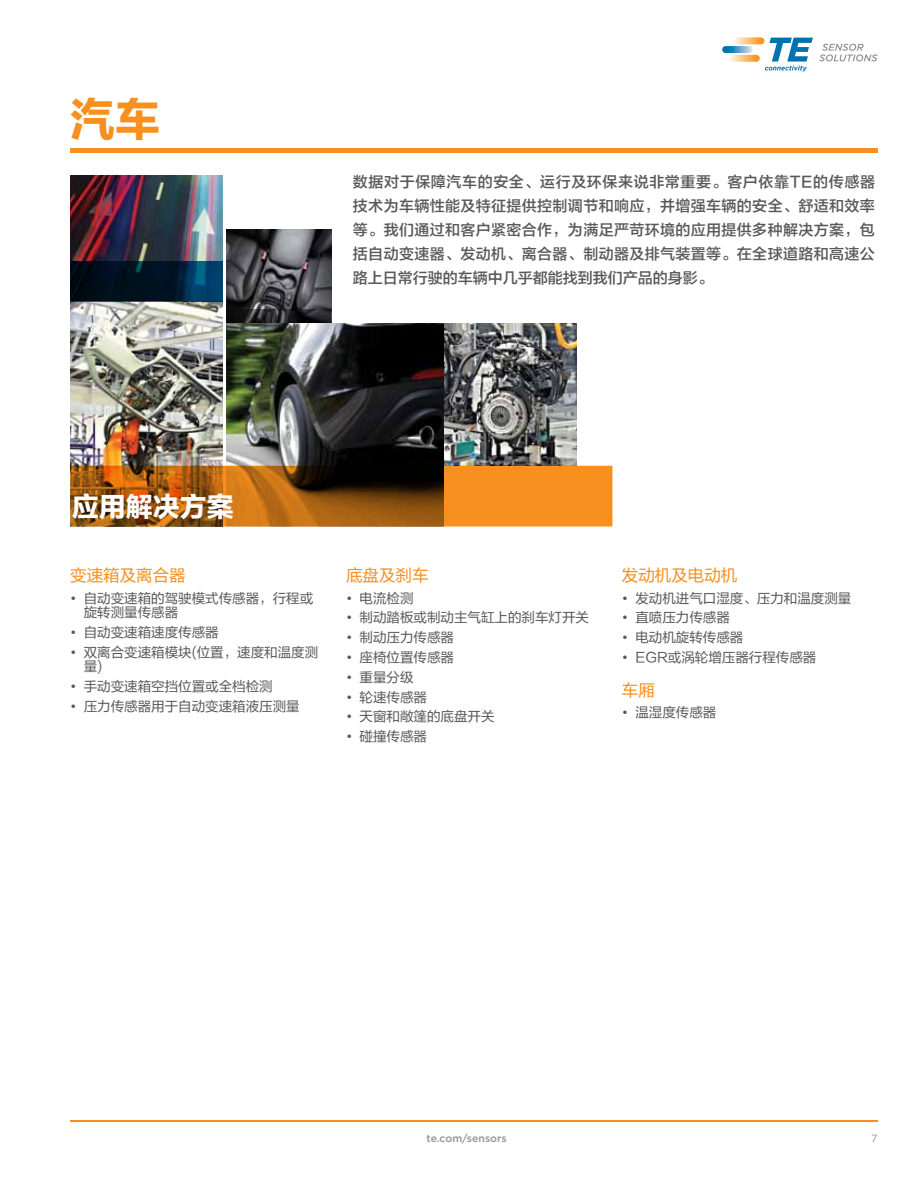
<style>
.page{position:relative;width:918px;height:1188px;background:#fff}
.page>*{position:absolute;margin:0;border:0;box-sizing:border-box;transform-origin:0 0}
.t1{font:45px "FZLTDHJW GB1 0";color:#f7901e}
.t2{font:27px "FZLTDHJW GB1 0";color:#fff}
.t3{font:16.5px "FZLTHJW GB1 0";color:#f7901e}
.t4{font:15px/24px "FZLTZHJW GB1 0";color:#58595b;text-align:justify}
.t5{font:13.5px/14.4px "FZLTHJW GB1 0";color:#58595b}
.t6{font:500 10.5px "Gotham";color:#919195}
.t7{font:10.5px "Gotham";color:#919195}
.s1{font-family:"Gotham"}
</style>
<div class="page">
<svg style="left:734px;top:37px;width:30px;height:7px"></svg>
<svg style="left:729px;top:55px;width:31px;height:7px"></svg>
<svg style="left:722px;top:46px;width:31px;height:7px"></svg>
<svg style="left:765px;top:38px;width:48px;height:34px"></svg>
<svg style="left:819px;top:44px;width:59px;height:17px"></svg>
<hr style="left:70px;top:1120px;width:808px;height:2px;background:#f7901e">
<img style="left:443px;top:323px;width:134px;height:143px">
<img style="left:227px;top:229px;width:104px;height:81px">
<svg style="left:227px;top:310px;width:104px;height:13px"></svg>
<img style="left:227px;top:323px;width:216px;height:143px">
<img style="left:70px;top:176px;width:153px;height:290px">
<hr style="left:70px;top:148px;width:808px;height:4px;background:#f7901e">
<svg style="left:70px;top:261px;width:153px;height:40px;fill:#001221"></svg>
<svg style="left:70px;top:466px;width:542px;height:60px"></svg>
<h1 class="t1" style="left:70px;top:95px;width:92px">汽车</h1>
<p class="t4" style="left:353px;top:171px;width:524px">数据对于保障汽车的安全、运行及环保来说非常重要。客户依靠TE的传感器技术为车辆性能及特征提供控制调节和响应，并增强车辆的安全、舒适和效率等。我们通过和客户紧密合作，为满足严苛环境的应用提供多种解决方案，包括自动变速器、发动机、离合器、制动器及排气装置等。在全球道路和高速公路上日常行驶的车辆中几乎都能找到我们产品的身影。</p>
<h2 class="t2" style="left:72px;top:492px;width:164px">应用解决方案</h2>
<p class="t3" style="left:70px;top:567px;width:117px">变速箱及离合器</p>
<p class="t5" style="left:84px;top:591px;width:231px;text-indent:-14px"><span class="s1">•</span> 自动变速箱的驾驶模式传感器，行程或旋转测量传感器</p>
<p class="t5" style="left:70px;top:625px;width:150px"><span class="s1">•</span> 自动变速箱速度传感器</p>
<p class="t5" style="left:84px;top:645px;width:236px;text-indent:-14px"><span class="s1">•</span> 双离合变速箱模块(位置，速度和温度测量)</p>
<p class="t5" style="left:70px;top:679px;width:204px"><span class="s1">•</span> 手动变速箱空挡位置或全档检测</p>
<p class="t5" style="left:70px;top:699px;width:231px"><span class="s1">•</span> 压力传感器用于自动变速箱液压测量</p>
<p class="t3" style="left:346px;top:567px;width:84px">底盘及刹车</p>
<p class="t5" style="left:346px;top:591px;width:69px"><span class="s1">•</span> 电流检测</p>
<p class="t5" style="left:346px;top:611px;width:245px"><span class="s1">•</span> 制动踏板或制动主气缸上的刹车灯开关</p>
<p class="t5" style="left:346px;top:631px;width:110px"><span class="s1">•</span> 制动压力传感器</p>
<p class="t5" style="left:346px;top:650px;width:110px"><span class="s1">•</span> 座椅位置传感器</p>
<p class="t5" style="left:346px;top:670px;width:69px"><span class="s1">•</span> 重量分级</p>
<p class="t5" style="left:346px;top:690px;width:83px"><span class="s1">•</span> 轮速传感器</p>
<p class="t5" style="left:346px;top:710px;width:150px"><span class="s1">•</span> 天窗和敞篷的底盘开关</p>
<p class="t5" style="left:346px;top:730px;width:83px"><span class="s1">•</span> 碰撞传感器</p>
<p class="t3" style="left:622px;top:567px;width:117px">发动机及电动机</p>
<p class="t5" style="left:622px;top:591px;width:231px"><span class="s1">•</span> 发动机进气口湿度、压力和温度测量</p>
<p class="t5" style="left:622px;top:611px;width:109px"><span class="s1">•</span> 直喷压力传感器</p>
<p class="t5" style="left:622px;top:631px;width:123px"><span class="s1">•</span> 电动机旋转传感器</p>
<p class="t5" style="left:622px;top:650px;width:196px"><span class="s1">•</span> EGR或涡轮增压器行程传感器</p>
<p class="t3" style="left:622px;top:681px;width:34px">车厢</p>
<p class="t5" style="left:622px;top:705px;width:96px"><span class="s1">•</span> 温湿度传感器</p>
<p class="t6" style="left:427px;top:1132px;width:82px">te.com/sensors</p>
<p class="t7" style="left:871px;top:1132px;width:8px">7</p>
</div>
